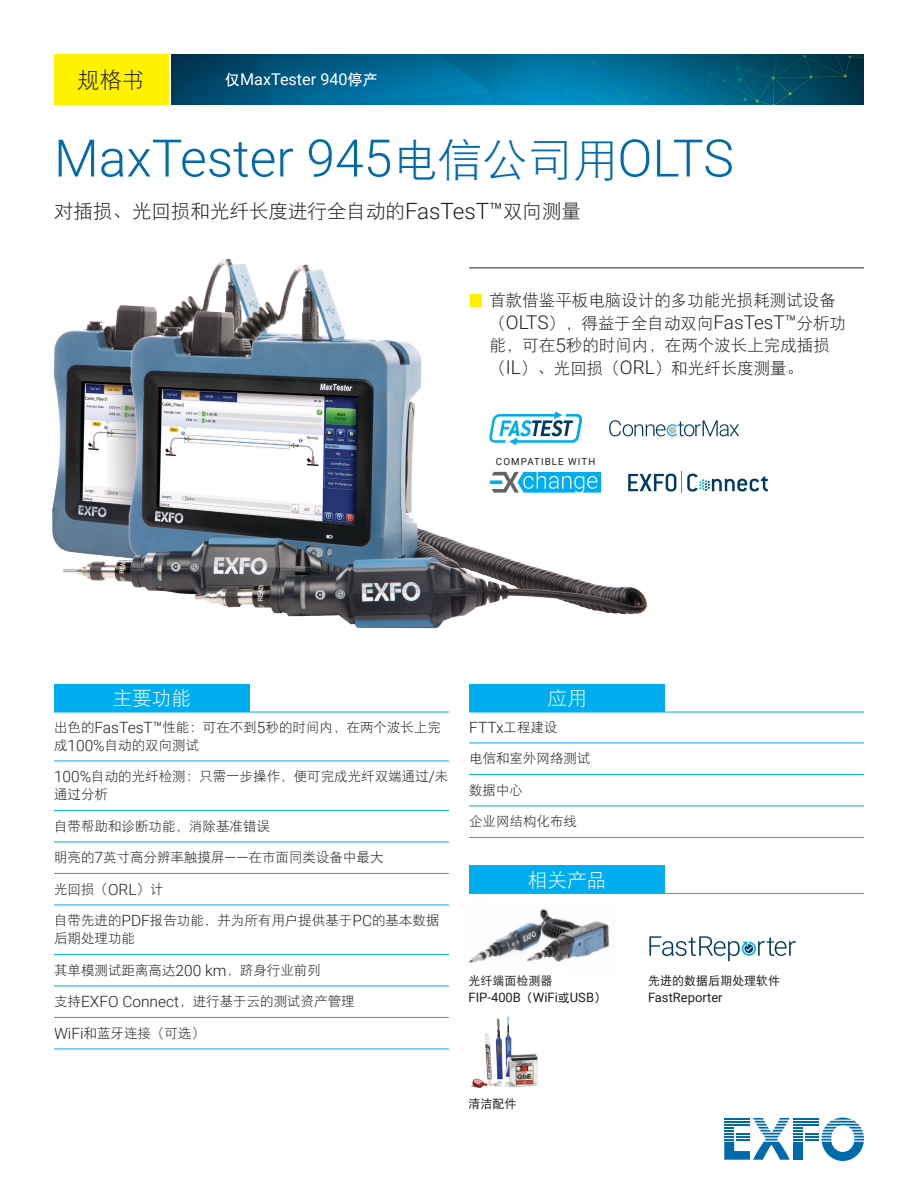
<style>
.page{position:relative;width:918px;height:1188px;background:#fff}
.page>*{position:absolute;margin:0;border:0;box-sizing:border-box;transform-origin:0 0}
.Titre{font:300 51.75px "Roboto";color:#006aab}
.t1{font:22.5px "DF Hei W3";color:#231f20}
.Sous-titre_1{font:19.5px "DF Hei W3";color:#231f20}
.Sous-titre_2{font:19.5px "DF Hei W3";color:#fff}
.Bande_bleu_-_Texte{font:16.5px/22.5px "DF Hei W3";color:#231f20}
.Texte{font:16.2px "Roboto";color:#fff}
.Key_-_Texte_filet{font:300 15.6px "Roboto";color:#231f20}
.Key_-_Texte_filet-2{font:13.5px/18px "DF Hei W3";color:#231f20}
.Complement_-_Texte{font:12.9px "Roboto";color:#231f20}
.Complement_-_Texte-2{font:12px "DF Hei W5";color:#231f20}
.t2{font:9.75px "Roboto";letter-spacing:.11em;color:#231f20}
.s1{font-family:"DF Hei W7";font-size:15px}
.s2{font-family:"DF Hei W3";font-weight:400;font-size:45px}
.s3{font-family:"Roboto";font-weight:300;font-size:22.35px}
.s4{font-family:"Roboto";font-weight:300;font-size:18.9px}
.s5{font-family:"Roboto";font-weight:300;font-size:15.6px}
.s6{font-family:"DF Hei W3";font-weight:400;font-size:13.5px}
.s7{font-family:"DF Hei W5";font-size:12px}
</style>
<div class="page">
<img style="left:172px;top:54px;width:692px;height:51px">
<div style="left:54px;top:54px;width:114px;height:51px;background:#fff200"></div>
<svg style="left:724px;top:1118px;width:140px;height:43px"></svg>
<hr style="left:724px;top:1124px;width:26px;height:2px;background:#006aab">
<img style="left:52px;top:258px;width:607px;height:371px">
<img style="left:471px;top:1016px;width:67px;height:72px">
<svg style="left:649px;top:936px;width:147px;height:25px"></svg>
<hr style="left:54px;top:761px;width:395px;height:1px;background:#00aeef">
<hr style="left:54px;top:810px;width:395px;height:1px;background:#00aeef">
<hr style="left:54px;top:842px;width:395px;height:1px;background:#00aeef">
<hr style="left:54px;top:873px;width:395px;height:1px;background:#00aeef">
<hr style="left:54px;top:905px;width:395px;height:1px;background:#00aeef">
<hr style="left:54px;top:954px;width:395px;height:1px;background:#00aeef">
<hr style="left:54px;top:986px;width:395px;height:1px;background:#00aeef">
<hr style="left:54px;top:1017px;width:395px;height:1px;background:#00aeef">
<hr style="left:54px;top:1049px;width:395px;height:1px;background:#00aeef">
<hr style="left:469px;top:743px;width:395px;height:1px;background:#00aeef">
<hr style="left:469px;top:774px;width:395px;height:1px;background:#00aeef">
<hr style="left:469px;top:806px;width:395px;height:1px;background:#00aeef">
<hr style="left:469px;top:837px;width:395px;height:1px;background:#00aeef">
<hr style="left:469px;top:268px;width:395px;height:1px;background:#231f20">
<svg style="left:448px;top:288px;width:1px;height:28px"></svg>
<svg style="left:509px;top:288px;width:1px;height:28px"></svg>
<div style="left:469px;top:294px;width:13px;height:13px;background:#fff200"></div>
<hr style="left:469px;top:287px;width:1px;height:98px;background:#fff">
<div style="left:469px;top:866px;width:196px;height:27px;background:#00aeef"></div>
<hr style="left:469px;top:893px;width:196px;height:1px;background:#00aeef">
<hr style="left:665px;top:893px;width:199px;height:1px;background:#00aeef">
<div style="left:469px;top:684px;width:196px;height:28px;background:#00aeef"></div>
<hr style="left:469px;top:712px;width:196px;height:1px;background:#00aeef">
<hr style="left:665px;top:712px;width:199px;height:1px;background:#00aeef">
<div style="left:54px;top:684px;width:196px;height:28px;background:#00aeef"></div>
<hr style="left:54px;top:712px;width:196px;height:1px;background:#00aeef">
<hr style="left:250px;top:712px;width:199px;height:1px;background:#00aeef">
<img style="left:469px;top:909px;width:79px;height:54px">
<img style="left:524px;top:915px;width:86px;height:48px">
<svg style="left:609px;top:420px;width:130px;height:16px"></svg>
<svg style="left:628px;top:472px;width:140px;height:21px"></svg>
<svg style="left:489px;top:411px;width:93px;height:34px"></svg>
<svg style="left:489px;top:472px;width:112px;height:21px"></svg>
<h2 class="t1" style="left:77px;top:68px;width:69px">规格书</h2>
<p class="Texte" style="left:225px;top:68px;width:154px"><span class="s1">仅</span>MaxTester 940<span class="s1">停产</span></p>
<p class="Titre" style="left:54px;top:122px;width:681px">MaxTester 945<span class="s2">电信公司用</span>OLTS</p>
<p class="Sous-titre_1" style="left:54px;top:201px;width:529px">对插损、光回损和光纤长度进行全自动的<span class="s3">FasTesT™</span>双向测量</p>
<p class="Bande_bleu_-_Texte" style="left:489px;top:289px;width:358px">首款借鉴平板电脑设计的多功能光损耗测试设备（<span class="s4">OLTS</span>），得益于全自动双向<span class="s4">FasTesT™</span>分析功能，可在<span class="s4">5</span>秒的时间内，在两个波长上完成插损（<span class="s4">IL</span>）、光回损（<span class="s4">ORL</span>）和光纤长度测量。</p>
<p class="t2" style="left:496px;top:455px;width:101px">COMPATIBLE WITH</p>
<p class="Sous-titre_2" style="left:113px;top:689px;width:79px">主要功能</p>
<p class="Sous-titre_2" style="left:548px;top:689px;width:40px">应用</p>
<p class="Key_-_Texte_filet-2" style="left:54px;top:718px;width:389px">出色的<span class="s5">FasTesT™</span>性能：可在不到<span class="s5">5</span>秒的时间内，在两个波长上完成<span class="s5">100%</span>自动的双向测试</p>
<p class="Key_-_Texte_filet-2" style="left:54px;top:768px;width:396px"><span class="s5">100%</span>自动的光纤检测：只需一步操作，便可完成光纤双端通过<span class="s5">/</span>未通过分析</p>
<p class="Key_-_Texte_filet-2" style="left:54px;top:817px;width:217px">自带帮助和诊断功能，消除基准错误</p>
<p class="Key_-_Texte_filet-2" style="left:54px;top:849px;width:331px">明亮的<span class="s5">7</span>英寸高分辨率触摸屏<span class="s5">——</span>在市面同类设备中最大</p>
<p class="Key_-_Texte_filet-2" style="left:54px;top:880px;width:111px">光回损（<span class="s5">ORL</span>）计</p>
<p class="Key_-_Texte_filet-2" style="left:54px;top:912px;width:387px">自带先进的<span class="s5">PDF</span>报告功能，并为所有用户提供基于<span class="s5">PC</span>的基本数据后期处理功能</p>
<p class="Key_-_Texte_filet-2" style="left:54px;top:961px;width:268px">其单模测试距离高达<span class="s5">200 km</span>，跻身行业前列</p>
<p class="Key_-_Texte_filet-2" style="left:54px;top:993px;width:302px">支持<span class="s5">EXFO Connect</span>，进行基于云的测试资产管理</p>
<p class="Key_-_Texte_filet-2" style="left:54px;top:1024px;width:153px"><span class="s5">WiFi</span>和蓝牙连接（可选）</p>
<p class="Key_-_Texte_filet" style="left:469px;top:716px;width:90px">FTTx<span class="s6">工程建设</span></p>
<p class="Key_-_Texte_filet-2" style="left:469px;top:750px;width:123px">电信和室外网络测试</p>
<p class="Key_-_Texte_filet-2" style="left:469px;top:781px;width:55px">数据中心</p>
<p class="Key_-_Texte_filet-2" style="left:469px;top:813px;width:109px">企业网结构化布线</p>
<p class="Sous-titre_2" style="left:528px;top:870px;width:79px">相关产品</p>
<p class="Complement_-_Texte-2" style="left:469px;top:975px;width:85px">光纤端面检测器</p>
<p class="Complement_-_Texte" style="left:469px;top:988px;width:139px">FIP-400B<span class="s7">（</span>WiFi<span class="s7">或</span>USB<span class="s7">）</span></p>
<p class="Complement_-_Texte-2" style="left:469px;top:1097px;width:49px">清洁配件</p>
<p class="Complement_-_Texte-2" style="left:648px;top:975px;width:133px">先进的数据后期处理软件</p>
<p class="Complement_-_Texte" style="left:648px;top:988px;width:76px">FastReporter</p>
</div>
